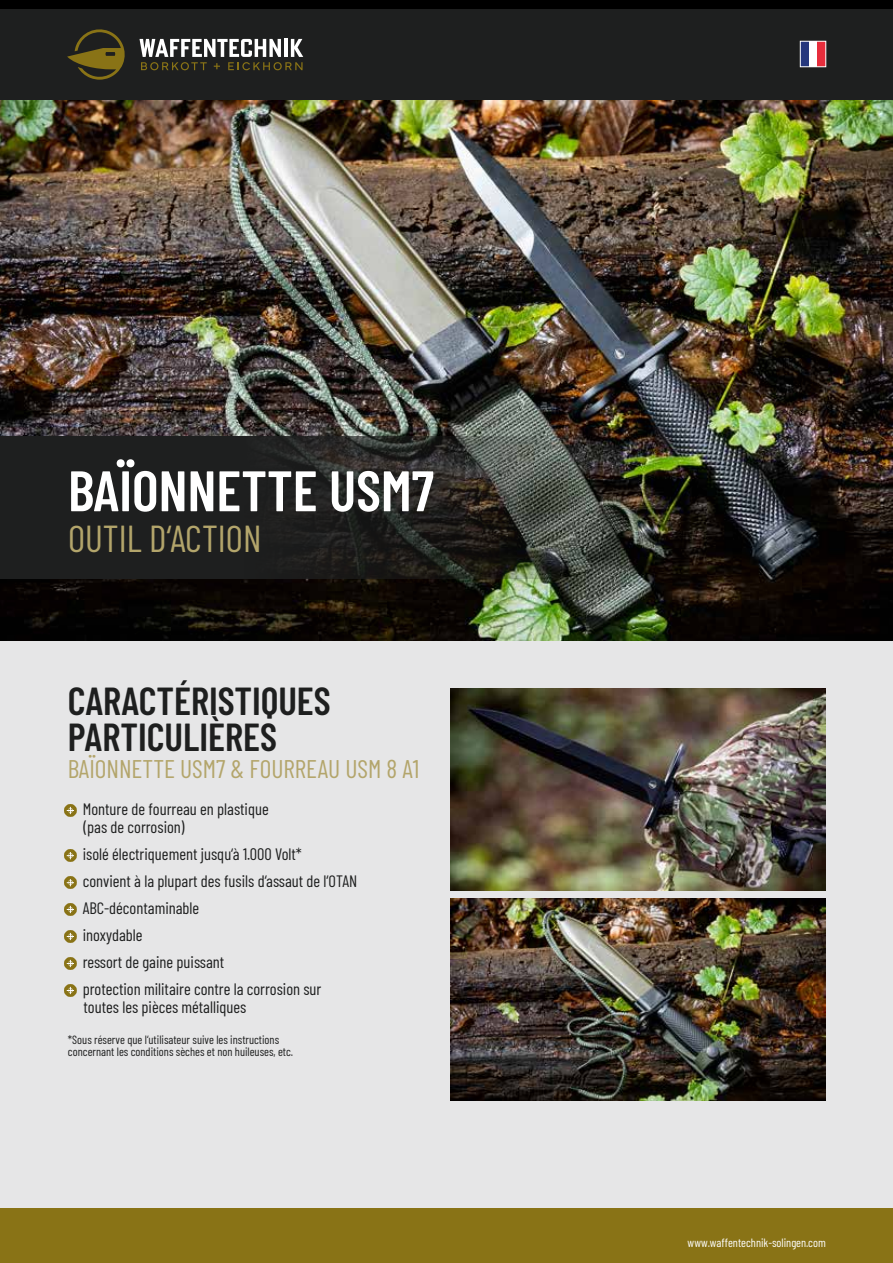
<style>
.page{position:relative;width:893px;height:1263px;background:#fff}
.page>*{position:absolute;margin:0;border:0;box-sizing:border-box;transform-origin:0 0}
.t1{font:600 57px "Barlow Condensed";color:#fff}
.t2{font:600 39px/36px "Barlow Condensed";color:#1e1f1f}
.t3{font:37.5px "Barlow Condensed";color:#b3a56b}
.t4{font:25.5px "Barlow Condensed";color:#b3a56b}
.t5{font:16.5px/18px "Barlow Condensed";color:#1e1f1f}
.t6{font:12px/12px "Barlow Condensed";color:#1e1f1f}
.t7{font:12px "Barlow Condensed";color:#fff}
.s1{color:#897316}
</style>
<div class="page">
<div style="left:0;top:640px;width:893px;height:623px;background:#e6e6e7"></div>
<div style="left:0;top:8px;width:893px;height:93px;background:#1e1f1f"></div>
<img style="left:0;top:101px;width:893px;height:539px">
<div style="left:0;top:0;width:893px;height:8px;background:#000"></div>
<svg style="left:139px;top:39px;width:164px;height:31px"></svg>
<svg style="left:67px;top:29px;width:58px;height:51px"></svg>
<svg style="left:0;top:436px;width:579px;height:142px;background:#272826"></svg>
<div style="left:0;top:1209px;width:893px;height:54px;background:#897316"></div>
<img style="left:450px;top:689px;width:376px;height:202px">
<svg style="left:67px;top:807px;width:7px;height:7px"></svg>
<svg style="left:67px;top:852px;width:7px;height:7px"></svg>
<svg style="left:67px;top:879px;width:7px;height:7px"></svg>
<svg style="left:67px;top:906px;width:7px;height:7px"></svg>
<svg style="left:67px;top:960px;width:7px;height:7px"></svg>
<svg style="left:67px;top:987px;width:7px;height:7px"></svg>
<svg style="left:67px;top:933px;width:7px;height:7px"></svg>
<img style="left:450px;top:898px;width:376px;height:202px">
<div style="left:800px;top:41px;width:9px;height:26px;background:#25377d"></div>
<div style="left:809px;top:41px;width:8px;height:26px;background:#fff"></div>
<div style="left:817px;top:41px;width:9px;height:26px;background:#e72d3c"></div>
<div style="left:800px;top:41px;width:26px;height:26px;border:1px solid #fff"></div>
<h1 class="t1" style="left:68px;top:450px;width:367px">BAÏONNETTE USM7</h1>
<h3 class="t3" style="left:68px;top:511px;width:195px">OUTIL D‘ACTION</h3>
<h2 class="t2" style="left:68px;top:681px;width:264px">CARACTÉRISTIQUES<br>PARTICULIÈRES</h2>
<h3 class="t4" style="left:68px;top:751px;width:353px">BAÏONNETTE USM7 &amp; FOURREAU USM 8 A1</h3>
<p class="t5" style="left:84px;top:799px;width:187px;text-indent:-16px"><span class="s1">•</span> Monture de fourreau en plastique (pas de corrosion)</p>
<p class="t5" style="left:68px;top:844px;width:235px"><span class="s1">•</span> isolé électriquement jusqu‘à 1.000 Volt*</p>
<p class="t5" style="left:68px;top:871px;width:291px"><span class="s1">•</span> convient à la plupart des fusils d‘assaut de l‘OTAN</p>
<p class="t5" style="left:68px;top:898px;width:133px"><span class="s1">•</span> ABC-décontaminable</p>
<p class="t5" style="left:68px;top:925px;width:76px"><span class="s1">•</span> inoxydable</p>
<p class="t5" style="left:68px;top:952px;width:158px"><span class="s1">•</span> ressort de gaine puissant</p>
<p class="t5" style="left:84px;top:979px;width:239px;text-indent:-16px"><span class="s1">•</span> protection militaire contre la corrosion sur toutes les pièces métalliques</p>
<p class="t6" style="left:68px;top:1032px;width:227px">*Sous réserve que l‘utilisateur suive les instructions concernant les conditions sèches et non huileuses, etc.</p>
<p class="t7" style="left:687px;top:1234px;width:140px">www.waffentechnik-solingen.com</p>
</div>
